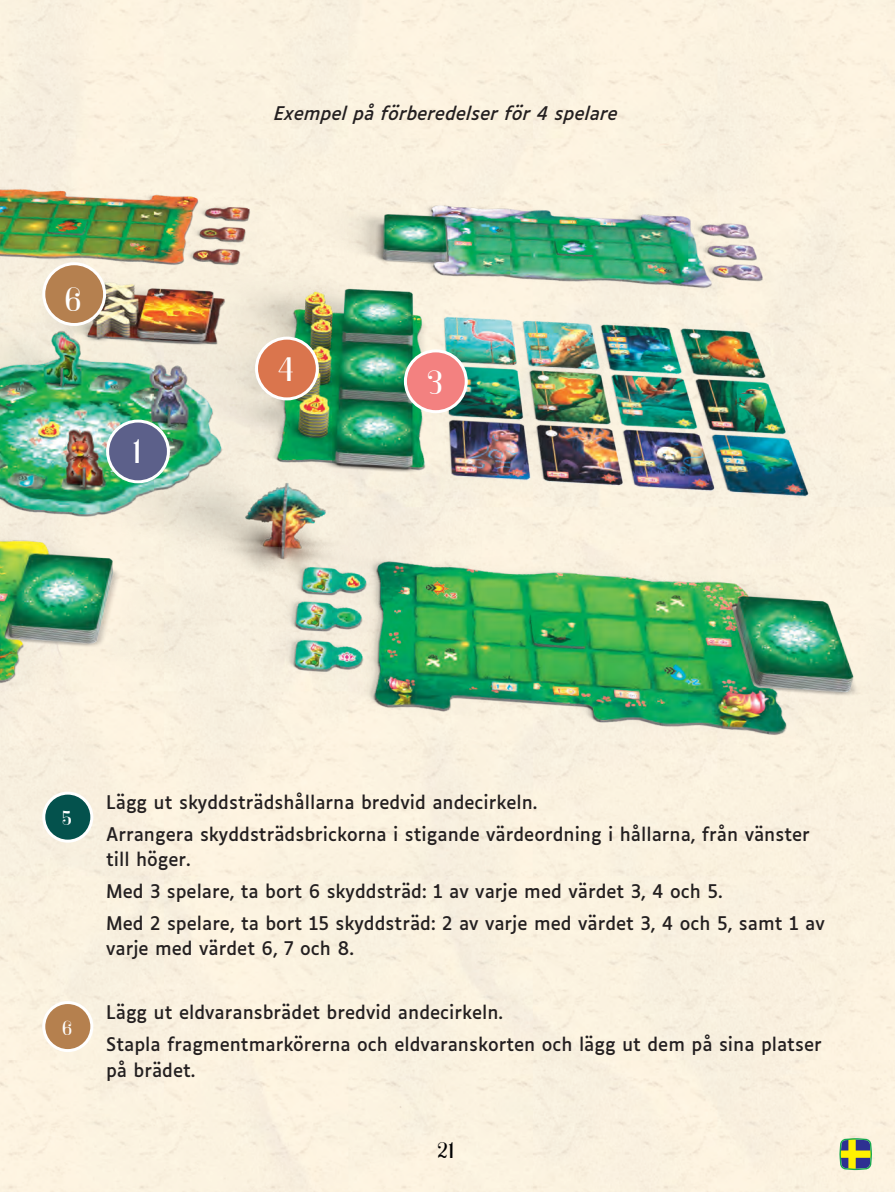
<style>
.page{position:relative;width:895px;height:1192px;background:#fff}
.page>*{position:absolute;margin:0;border:0;box-sizing:border-box;transform-origin:0 0}
.t1{font:45px "Natural Regular Jere";color:#fff}
.t2{font:30px "Natural Regular Jere";color:#000001}
.t3{font:27px "Natural Regular Jere";color:#fff}
.t4{font:18px/25.5px "Luciole";color:#231f20}
.t5{font:italic 18px "Luciole";color:#231f20}
</style>
<div class="page">
<div style="left:0;top:0;width:894px;height:1192px;background:#fbf2e0"></div>
<img style="left:0;top:0;width:889px;height:990px">
<svg style="left:839px;top:1138px;width:32px;height:32px"></svg>
<div style="left:44px;top:793px;width:48px;height:48px;background:#04524d;border-radius:50%"></div>
<div style="left:42px;top:792px;width:51px;height:51px;border:3px solid #fff;border-radius:50%"></div>
<div style="left:44px;top:1002px;width:48px;height:49px;background:#b5804e;border-radius:50%"></div>
<div style="left:42px;top:1001px;width:51px;height:51px;border:3px solid #fff;border-radius:50%"></div>
<div style="left:108px;top:421px;width:60px;height:61px;background:#5c608a;border-radius:50%"></div>
<div style="left:106px;top:420px;width:64px;height:63px;border:3px solid #fff;border-radius:50%"></div>
<div style="left:405px;top:351px;width:61px;height:61px;background:#f38180;border-radius:50%"></div>
<div style="left:404px;top:349px;width:63px;height:64px;border:3px solid #fff;border-radius:50%"></div>
<div style="left:256px;top:338px;width:61px;height:61px;background:#da754d;border-radius:50%"></div>
<div style="left:255px;top:337px;width:64px;height:63px;border:3px solid #fff;border-radius:50%"></div>
<div style="left:44px;top:264px;width:61px;height:60px;background:#b5804f;border-radius:50%"></div>
<div style="left:42px;top:262px;width:64px;height:64px;border:3px solid #fff;border-radius:50%"></div>
<p class="t1" style="left:66px;top:278px;width:18px">6</p>
<p class="t1" style="left:134px;top:429px;width:10px">1</p>
<p class="t5" style="left:274px;top:97px;width:345px">Exempel på förberedelser för 4 spelare</p>
<p class="t1" style="left:279px;top:348px;width:18px">4</p>
<p class="t1" style="left:428px;top:361px;width:17px">3</p>
<p class="t3" style="left:63px;top:805px;width:11px">5</p>
<p class="t3" style="left:63px;top:1014px;width:12px">6</p>
<p class="t4" style="left:106px;top:788px;width:433px">Lägg ut skyddsträdshållarna bredvid andecirkeln.</p>
<p class="t4" style="left:106px;top:819px;width:705px">Arrangera skyddsträdsbrickorna i stigande värdeordning i hållarna, från vänster till höger.</p>
<p class="t4" style="left:106px;top:877px;width:618px">Med 3 spelare, ta bort 6 skyddsträd: 1 av varje med värdet 3, 4 och 5.</p>
<p class="t4" style="left:106px;top:909px;width:720px">Med 2 spelare, ta bort 15 skyddsträd: 2 av varje med värdet 3, 4 och 5, samt 1 av varje med värdet 6, 7 och 8.</p>
<p class="t4" style="left:106px;top:998px;width:398px">Lägg ut eldvaransbrädet bredvid andecirkeln.</p>
<p class="t4" style="left:106px;top:1030px;width:717px">Stapla fragmentmarkörerna och eldvaranskorten och lägg ut dem på sina platser på brädet.</p>
<h2 class="t2" style="left:438px;top:1136px;width:18px">21</h2>
</div>
